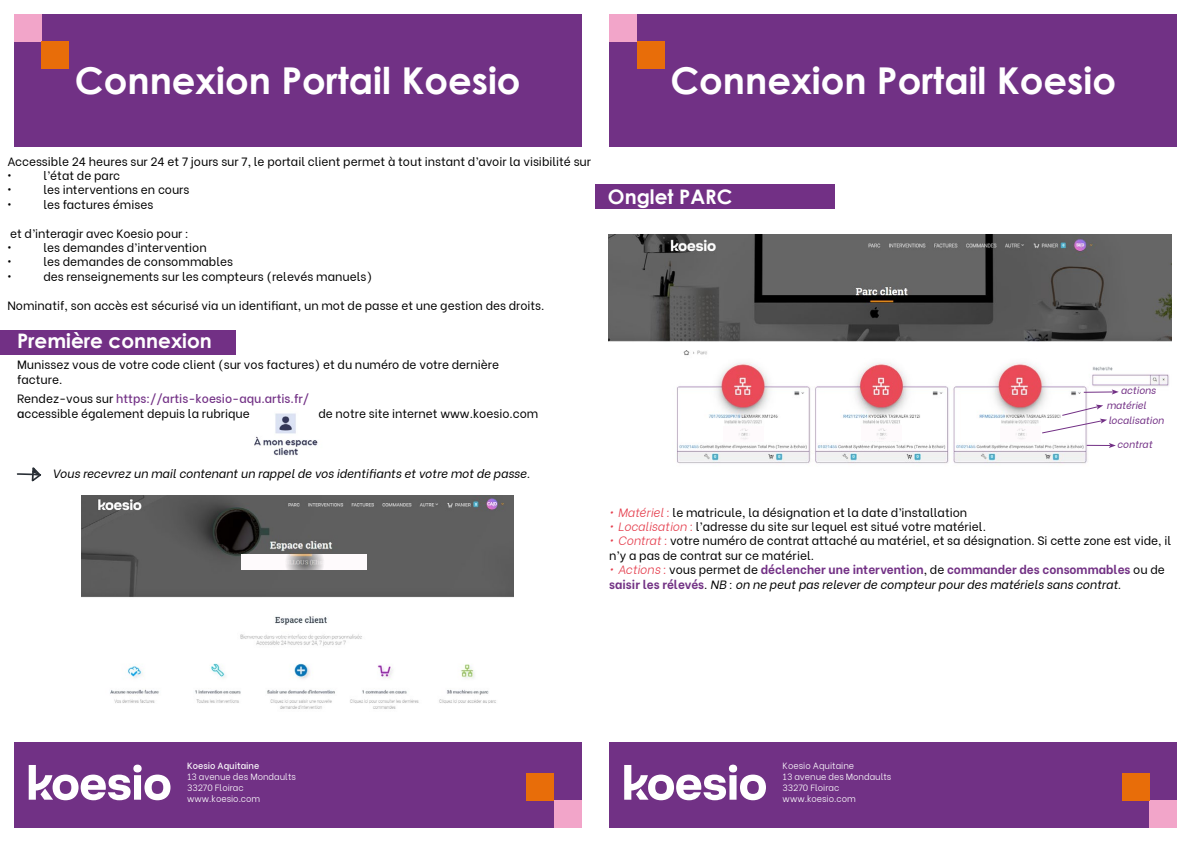
<style>
.page{position:relative;width:1191px;height:842px;background:#fff}
.page>*{position:absolute;margin:0;border:0;box-sizing:border-box;transform-origin:0 0}
.t1{font:700 37px "Century Gothic";color:#fff}
.t2{font:700 20px "Century Gothic";color:#fff}
.t3{font:12px/14.4px "Be Vietnam";color:#000}
.t4{font:italic 12px/14.4px "Be Vietnam";color:#000}
.t5{font:italic 10px "Be Vietnam";color:#723085}
.t6{font:300 9px/10.8px "Be Vietnam";color:#fff}
.t7{font:500 9px "Be Vietnam";color:#fff}
.s1{font-weight:500;color:#723085}
.s2{font-weight:500;color:#020203}
.s3{font-weight:300;font-style:italic;color:#e53f4e}
.s4{font-weight:300;color:#e53f4e}
.s5{font-style:normal}
.s6{font-weight:700;font-style:normal;color:#723085}
.s7{font-weight:700;font-style:normal;color:#723184}
</style>
<div class="page">
<div style="left:609px;top:14px;width:567px;height:133px;background:#713185"></div>
<div style="left:609px;top:742px;width:567px;height:86px;background:#713185"></div>
<svg style="left:624px;top:765px;width:142px;height:35px"></svg>
<svg style="left:16px;top:467px;width:26px;height:15px"></svg>
<div style="left:609px;top:14px;width:28px;height:28px;background:#f2a5c9"></div>
<div style="left:637px;top:42px;width:27px;height:27px;background:#e86d09"></div>
<div style="left:1149px;top:800px;width:27px;height:28px;background:#f2a5c9"></div>
<div style="left:1122px;top:773px;width:27px;height:27px;background:#e86d09"></div>
<div style="left:14px;top:14px;width:567px;height:133px;background:#713185"></div>
<div style="left:14px;top:742px;width:567px;height:86px;background:#713185"></div>
<svg style="left:29px;top:765px;width:141px;height:35px"></svg>
<img style="left:254px;top:413px;width:64px;height:43px">
<div style="left:14px;top:14px;width:28px;height:28px;background:#f2a5c9"></div>
<div style="left:42px;top:42px;width:27px;height:27px;background:#e86d09"></div>
<div style="left:554px;top:800px;width:27px;height:28px;background:#f2a5c9"></div>
<div style="left:526px;top:773px;width:28px;height:27px;background:#e86d09"></div>
<div style="left:0;top:330px;width:235px;height:24px;background:#723085"></div>
<div style="left:595px;top:184px;width:240px;height:25px;background:#723085"></div>
<img style="left:609px;top:234px;width:562px;height:230px">
<div style="left:723px;top:426px;width:41px;height:15px;background:#fefafc"></div>
<div style="left:861px;top:426px;width:41px;height:15px;background:#fefafc"></div>
<div style="left:1000px;top:426px;width:41px;height:15px;background:#fefafc"></div>
<svg style="left:1082px;top:389px;width:36px;height:5px"></svg>
<svg style="left:1086px;top:443px;width:29px;height:5px"></svg>
<svg style="left:1041px;top:405px;width:66px;height:29px"></svg>
<img style="left:81px;top:495px;width:433px;height:214px">
<svg style="left:242px;top:554px;width:125px;height:16px"></svg>
<h1 class="t1" style="left:75px;top:53px;width:447px">Connexion Portail Koesio</h1>
<h1 class="t1" style="left:670px;top:53px;width:447px">Connexion Portail Koesio</h1>
<p class="t3" style="left:7px;top:153px;width:585px">Accessible 24 heures sur 24 et 7 jours sur 7, le portail client permet à tout instant d’avoir la visibilité sur •</p>
<p class="t3" style="left:43px;top:167px;width:78px">l’état de parc</p>
<p class="t3" style="left:7px;top:182px;width:6px">•</p>
<p class="t3" style="left:43px;top:182px;width:148px">les interventions en cours</p>
<p class="t3" style="left:7px;top:196px;width:6px">•</p>
<p class="t3" style="left:43px;top:196px;width:111px">les factures émises</p>
<p class="t3" style="left:7px;top:225px;width:183px">et d’interagir avec Koesio pour : •</p>
<p class="t3" style="left:43px;top:239px;width:165px">les demandes d’intervention</p>
<p class="t3" style="left:7px;top:254px;width:6px">•</p>
<p class="t3" style="left:43px;top:254px;width:191px">les demandes de consommables</p>
<p class="t3" style="left:7px;top:268px;width:6px">•</p>
<p class="t3" style="left:43px;top:268px;width:330px">des renseignements sur les compteurs (relevés manuels)</p>
<p class="t3" style="left:7px;top:297px;width:539px">Nominatif, son accès est sécurisé via un identifiant, un mot de passe et une gestion des droits.</p>
<h2 class="t2" style="left:17px;top:325px;width:196px">Première connexion</h2>
<p class="t3" style="left:17px;top:357px;width:483px">Munissez vous de votre code client (sur vos factures) et du numéro de votre dernière facture.</p>
<p class="t3" style="left:17px;top:389px;width:294px;line-height:15.1px">Rendez-vous sur <span class="s1">https://artis-koesio-aqu.artis.fr/ </span><span class="s2">a</span>ccessible également depuis la rubrique</p>
<p class="t3" style="left:318px;top:405px;width:221px">de notre site internet www.koesio.com</p>
<p class="t4" style="left:53px;top:466px;width:479px">Vous recevrez un mail contenant un rappel de vos identifiants et votre mot de passe.</p>
<h2 class="t2" style="left:608px;top:181px;width:126px">Onglet PARC</h2>
<p class="t5" style="left:1120px;top:382px;width:37px">actions</p>
<p class="t5" style="left:1106px;top:397px;width:41px">matériel</p>
<p class="t5" style="left:1108px;top:412px;width:57px">localisation</p>
<p class="t5" style="left:1117px;top:436px;width:37px">contrat</p>
<p class="t3" style="left:609px;top:504px;width:359px"><span class="s3">• Matériel :</span> le matricule, la désignation et la date d’installation</p>
<p class="t3" style="left:609px;top:518px;width:378px"><span class="s3">• Localisation :</span> l’adresse du site sur lequel est situé votre matériel.</p>
<p class="t3" style="left:609px;top:532px;width:563px"><span class="s3">• Contrat :</span> votre numéro de contrat attaché au matériel, et sa désignation. Si cette zone est vide, il n’y a pas de contrat sur ce matériel.</p>
<p class="t4" style="left:609px;top:561px;width:557px"><span class="s4">• Actions :</span> <span class="s5">vous permet de</span> <span class="s6">déclencher une intervention</span><span class="s5">, de</span> <span class="s7">commander des consommables</span> <span class="s5">ou de </span><span class="s7">saisir les rélevés</span><span class="s5">.</span> NB : on ne peut pas relever de compteur pour des matériels sans contrat.</p>
<p class="t7" style="left:187px;top:758px;width:74px">Koesio Aquitaine</p>
<p class="t6" style="left:187px;top:770px;width:110px">13 avenue des Mondaults<br>33270 Floirac www.koesio.com</p>
<p class="t6" style="left:782px;top:759px;width:110px">Koesio Aquitaine<br>13 avenue des Mondaults<br>33270 Floirac www.koesio.com</p>
</div>
